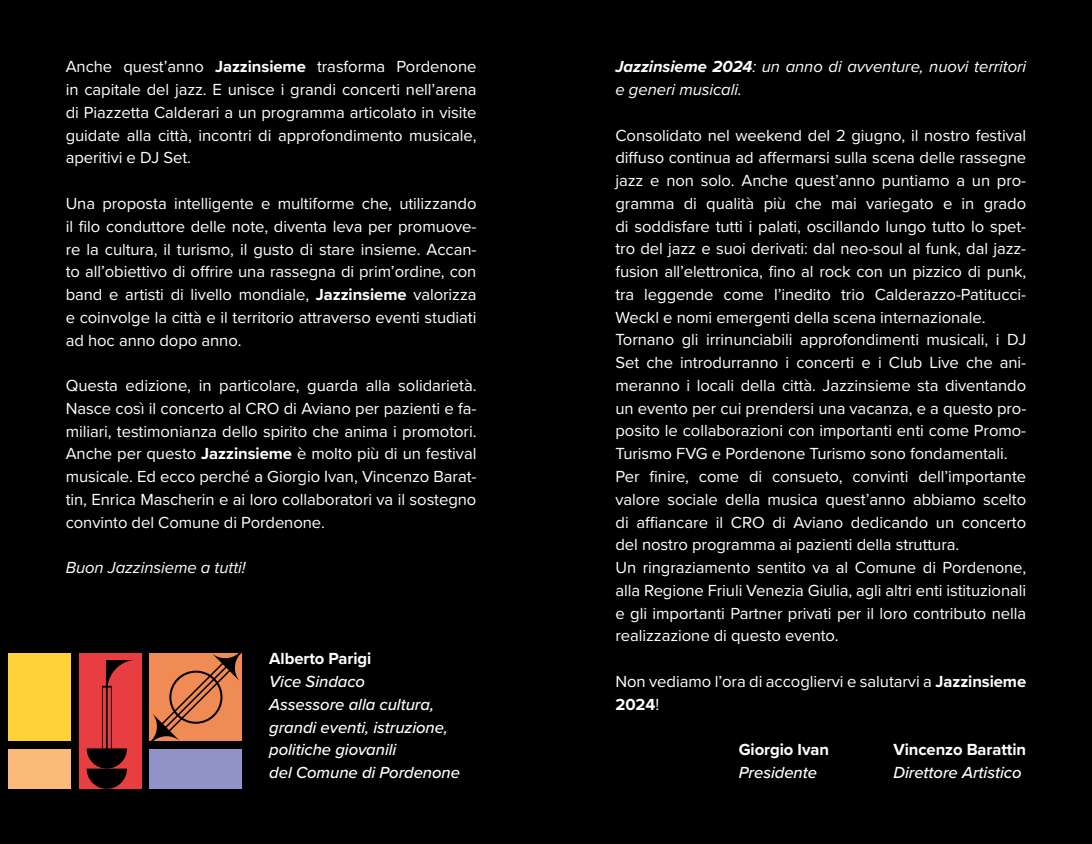
<style>
.page{position:relative;width:1092px;height:844px;background:#fff}
.page>*{position:absolute;margin:0;border:0;box-sizing:border-box;transform-origin:0 0}
.t1{font:16.62px/22.8px "Proxima Nova";letter-spacing:-.005em;color:#fff;text-align:justify}
.t2{font:italic 500 16.62px/22.8px "Proxima Nova";letter-spacing:-.005em;color:#fff}
.t3{font:italic 16.62px/22.8px "Proxima Nova";letter-spacing:-.005em;color:#fff}
.t4{font:700 16.62px "Proxima Nova";letter-spacing:-.005em;color:#fff}
.s1{font-weight:700}
</style>
<div class="page">
<div style="left:0;top:0;width:1091px;height:843px;background:#000"></div>
<div style="left:8px;top:653px;width:63px;height:87px;background:#ffd239"></div>
<div style="left:8px;top:748px;width:63px;height:40px;background:#f9ba7a"></div>
<div style="left:150px;top:749px;width:92px;height:39px;background:#9093c8"></div>
<div style="left:79px;top:653px;width:62px;height:135px;background:#e83e41"></div>
<svg style="left:87px;top:660px;width:46px;height:128px"></svg>
<svg style="left:150px;top:653px;width:92px;height:87px;background:#cf7749"></svg>
<p class="t1" style="left:66px;top:55px;width:412px">Anche quest’anno <span class="s1">Jazzinsieme</span> trasforma Pordenone in capitale del jazz. E unisce i grandi concerti nell’arena di Piazzetta Calderari a un programma articolato in visite guidate alla città, incontri di approfondimento musicale, aperitivi e DJ Set.</p>
<p class="t1" style="left:66px;top:191px;width:412px">Una proposta intelligente e multiforme che, utilizzando il filo conduttore delle note, diventa leva per promuove&shy;re la cultura, il turismo, il gusto di stare insieme. Accan&shy;to all’obiettivo di offrire una rassegna di prim’ordine, con band e artisti di livello mondiale, <span class="s1">Jazzinsieme</span> valorizza e coinvolge la città e il territorio attraverso eventi studiati ad hoc anno dopo anno.</p>
<p class="t1" style="left:66px;top:373px;width:412px">Questa edizione, in particolare, guarda alla solidarietà.<br>Nasce così il concerto al CRO di Aviano per pazienti e fa&shy;miliari, testimonianza dello spirito che anima i promotori.<br>Anche per questo <span class="s1">Jazzinsieme</span> è molto più di un festival musicale. Ed ecco perché a Giorgio Ivan, Vincenzo Barat&shy;tin, Enrica Mascherin e ai loro collaboratori va il sostegno convinto del Comune di Pordenone.</p>
<p class="t3" style="left:66px;top:555px;width:181px">Buon Jazzinsieme a tutti!</p>
<p class="t4" style="left:269px;top:646px;width:104px">Alberto Parigi</p>
<p class="t2" style="left:269px;top:669px;width:192px">Vice Sindaco<br>Assessore alla cultura, grandi eventi, istruzione, politiche giovanili<br>del Comune di Pordenone</p>
<p class="t3" style="left:615px;top:55px;width:412px"><span class="s1">Jazzinsieme 2024</span>: un anno di avventure, nuovi territori e generi musicali.</p>
<p class="t1" style="left:615px;top:123px;width:412px;text-align:left">Consolidato nel weekend del 2 giugno, il nostro festival diffuso continua ad affermarsi sulla scena delle rassegne jazz e non solo. Anche quest’anno puntiamo a un pro&shy;gramma di qualità più che mai variegato e in grado di soddisfare tutti i palati, oscillando lungo tutto lo spet&shy;tro del jazz e suoi derivati: dal neo-soul al funk, dal jazz&shy;fusion all’elettronica, fino al rock con un pizzico di punk, tra leggende come l’inedito trio Calderazzo-Patitucci-Weckl e nomi emergenti della scena internazionale.<br>Tornano gli irrinunciabili approfondimenti musicali, i DJ Set che introdurranno i concerti e i Club Live che ani&shy;meranno i locali della città. Jazzinsieme sta diventando un evento per cui prendersi una vacanza, e a questo pro&shy;posito le collaborazioni con importanti enti come Promo-Turismo FVG e Pordenone Turismo sono fondamentali.<br>Per finire, come di consueto, convinti dell’importante valore sociale della musica quest’anno abbiamo scelto di affiancare il CRO di Aviano dedicando un concerto del nostro programma ai pazienti della struttura.<br>Un ringraziamento sentito va al Comune di Pordenone, alla Regione Friuli Venezia Giulia, agli altri enti istituzionali e gli importanti Partner privati per il loro contributo nella realizzazione di questo evento.</p>
<p class="t1" style="left:615px;top:669px;width:412px">Non vediamo l’ora di accogliervi e salutarvi a <span class="s1">Jazzinsieme<br>2024</span>!</p>
<p class="t4" style="left:738px;top:737px;width:92px">Giorgio Ivan</p>
<p class="t2" style="left:738px;top:760px;width:80px">Presidente</p>
<p class="t4" style="left:893px;top:737px;width:134px">Vincenzo Barattin</p>
<p class="t2" style="left:893px;top:760px;width:130px">Direttore Artistico</p>
</div>
